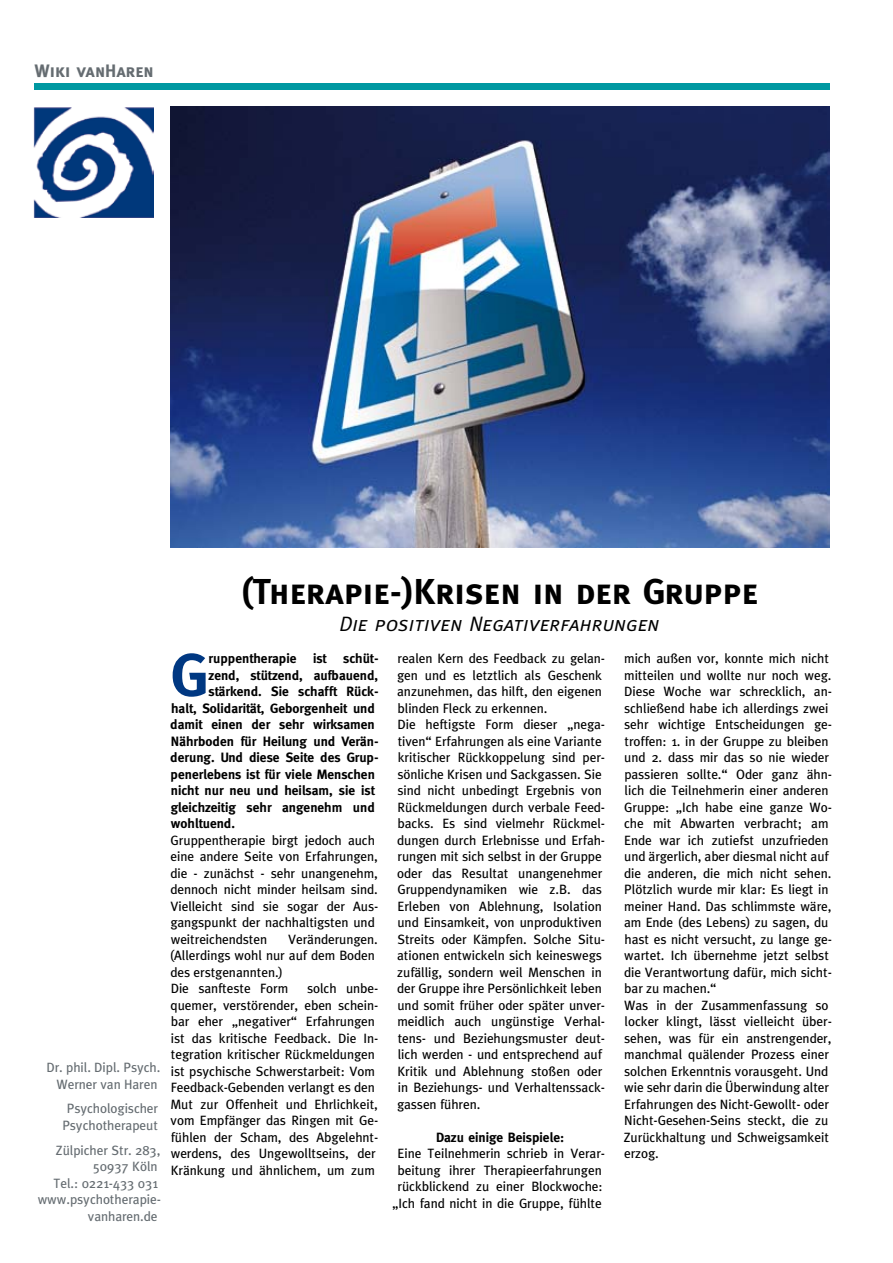
<style>
.page{position:relative;width:893px;height:1263px;background:#fff}
.page>*{position:absolute;margin:0;border:0;box-sizing:border-box;transform-origin:0 0}
.t1{font:700 60.9px "Meta";color:#003882}
.t2{font:36px "Meta Bold Caps";color:#000}
.t3{font:21px "Meta Italic Caps";color:#000}
.t4{font:18px "Meta Bold Caps";color:#656c71}
.t5{font:13.5px/16.5px "Meta";color:#000}
.t6{font:700 13.5px "Meta";color:#000}
.t7{font:13.5px/16.5px "Meta";color:#656c71;text-align:center}
</style>
<div class="page">
<div style="left:34px;top:83px;width:795px;height:6px;background:#0098a1"></div>
<img style="left:33px;top:107px;width:121px;height:111px">
<img style="left:170px;top:106px;width:659px;height:441px">
<h3 class="t4" style="left:34px;top:60px;width:121px">Wiki vanHaren</h3>
<p class="t7" style="left:46px;top:1059px;width:116px">Dr. phil. Dipl. Psych.<br>Werner van Haren</p>
<p class="t7" style="left:62px;top:1100px;width:97px">Psychologischer<br>Psychotherapeut</p>
<p class="t7" style="left:38px;top:1141px;width:125px;text-align:right">Zülpicher Str. 283,<br>50937 Köln<br>Tel.: 0221-433 031 www.psychotherapie&shy;vanharen.de</p>
<h2 class="t2" style="left:241px;top:571px;width:518px">(Therapie-)Krisen in der Gruppe</h2>
<h3 class="t3" style="left:339px;top:612px;width:322px">Die positiven Negativerfahrungen</h3>
<h1 class="t1" style="left:171px;top:640px;width:38px">G</h1>
<p class="t6" style="left:208px;top:651px;width:172px">ruppentherapie ist schüt-</p>
<p class="t6" style="left:209px;top:667px;width:171px">zend, stützend, aufbauend,</p>
<p class="t6" style="left:208px;top:684px;width:172px">stärkend. Sie schafft Rück-</p>
<p class="t6" style="left:171px;top:700px;width:205px">halt, Solidarität, Geborgenheit und</p>
<p class="t6" style="left:170px;top:717px;width:206px">damit einen der sehr wirksamen</p>
<p class="t6" style="left:171px;top:733px;width:209px">Nährboden für Heilung und Verän-</p>
<p class="t6" style="left:170px;top:750px;width:210px">derung. Und diese Seite des Grup-</p>
<p class="t6" style="left:171px;top:766px;width:206px">penerlebens ist für viele Menschen</p>
<p class="t6" style="left:171px;top:783px;width:205px">nicht nur neu und heilsam, sie ist</p>
<p class="t6" style="left:171px;top:799px;width:206px">gleichzeitig sehr angenehm und</p>
<p class="t6" style="left:171px;top:816px;width:66px">wohltuend.</p>
<p class="t5" style="left:170px;top:832px;width:209px">Gruppentherapie birgt jedoch auch eine andere Seite von Erfahrungen, die - zunächst - sehr unangenehm, dennoch nicht minder heilsam sind.<br>Vielleicht sind sie sogar der Aus&shy;gangspunkt der nachhaltigsten und weitreichendsten</p>
<p class="t5" style="left:170px;top:931px;width:209px;text-indent:118px">Veränderungen. (Allerdings wohl nur auf dem Boden des erstgenannten.)<br>Die sanfteste Form</p>
<p class="t5" style="left:170px;top:980px;width:209px;text-indent:137px">solch unbe&shy;quemer, verstörender, eben schein&shy;bar eher „negativer“ Erfahrungen ist das kritische Feedback. Die In&shy;tegration kritischer Rückmeldungen ist psychische Schwerstarbeit: Vom<br>Feedback-Gebenden verlangt es den<br>Mut zur Offenheit und Ehrlichkeit, vom Empfänger das Ringen mit Ge&shy;fühlen der Scham, des Abgelehnt&shy;werdens, des Ungewolltseins, der<br>Kränkung und ähnlichem, um zum</p>
<p class="t5" style="left:397px;top:650px;width:209px">realen Kern des Feedback zu gelan&shy;gen und es letztlich als Geschenk anzunehmen, das hilft, den eigenen blinden Fleck zu erkennen.<br>Die heftigste Form dieser „nega&shy;tiven“ Erfahrungen als eine Variante kritischer Rückkoppelung sind per&shy;sönliche Krisen und Sackgassen. Sie sind nicht unbedingt Ergebnis von Rückmeldungen durch verbale Feed&shy;backs. Es sind vielmehr Rückmel&shy;dungen durch Erlebnisse und Erfah&shy;rungen mit sich selbst in der Gruppe oder das Resultat unangenehmer Gruppendynamiken wie z.B. das Erleben von Ablehnung, Isolation und Einsamkeit, von unproduktiven Streits oder Kämpfen. Solche Situ&shy;ationen entwickeln sich keineswegs zufällig, sondern weil Menschen in der Gruppe ihre Persönlichkeit leben und somit früher oder später unver&shy;meidlich auch ungünstige Verhal&shy;tens- und Beziehungsmuster deut&shy;lich werden - und entsprechend auf Kritik und Ablehnung stoßen oder in Beziehungs- und Verhaltenssack&shy;gassen führen.</p>
<p class="t6" style="left:436px;top:1129px;width:130px">Dazu einige Beispiele:</p>
<p class="t5" style="left:392px;top:1145px;width:214px;text-align:center">Eine Teilnehmerin schrieb in Verar&shy;beitung ihrer Therapieerfahrungen rückblickend zu einer Blockwoche: „Ich fand nicht in die Gruppe, fühlte</p>
<p class="t5" style="left:623px;top:650px;width:210px">mich außen vor, konnte mich nicht mitteilen und wollte nur noch weg.<br>Diese Woche war schrecklich, an&shy;schließend habe ich allerdings zwei sehr wichtige Entscheidungen ge&shy;troffen: 1. in der Gruppe zu bleiben und 2. dass mir das so nie wieder passieren sollte.“ Oder ganz ähn&shy;lich die Teilnehmerin einer anderen Gruppe: „Ich habe eine ganze Wo&shy;che mit Abwarten verbracht; am Ende war ich zutiefst unzufrieden und ärgerlich, aber diesmal nicht auf die anderen, die mich nicht sehen.<br>Plötzlich wurde mir klar: Es liegt in meiner Hand. Das schlimmste wäre, am Ende (des Lebens) zu sagen, du hast es nicht versucht, zu lange ge&shy;wartet. Ich übernehme jetzt selbst die Verantwortung dafür, mich sicht&shy;bar zu machen.“<br>Was in der Zusammenfassung so locker klingt, lässt vielleicht über&shy;sehen, was für ein anstrengender, manchmal quälender Prozess einer solchen Erkenntnis vorausgeht. Und wie sehr darin die Überwindung alter Erfahrungen des Nicht-Gewollt- oder Nicht-Gesehen-Seins steckt, die zu Zurückhaltung und Schweigsamkeit erzog.</p>
</div>
